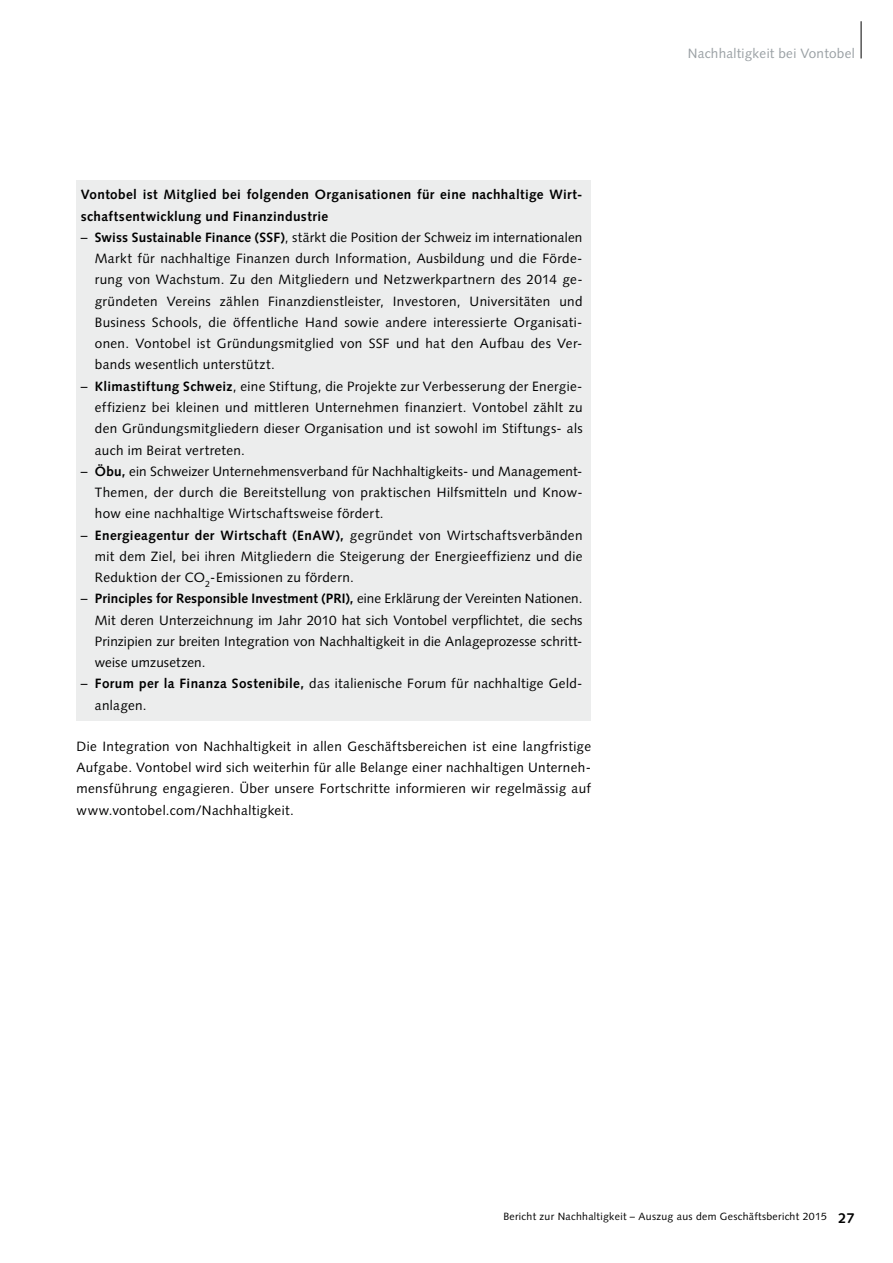
<style>
.page{position:relative;width:893px;height:1263px;background:#fff}
.page>*{position:absolute;margin:0;border:0;box-sizing:border-box;transform-origin:0 0}
.t1{font:13.5px/21.3px "Syntax LT Std";letter-spacing:.025em;color:#000;text-align:justify}
.t2{font:700 13.5px/21.3px "Syntax LT Std";letter-spacing:.025em;color:#000}
.t3{font:13.5px "Syntax LT Std";letter-spacing:.02em;color:#9aa0a4}
.t4{font:10.5px "Syntax LT Std";letter-spacing:.03em;color:#000}
.s1{font-weight:700}
.s2{font-weight:700;font-size:14.25px}
</style>
<div class="page">
<hr style="left:861px;top:21px;width:1px;height:37px;background:#000">
<div style="left:77px;top:181px;width:514px;height:540px;background:#eceded"></div>
<p class="t2" style="left:81px;top:185px;width:503px">Vontobel ist Mitglied bei folgenden Organisationen für eine nachhaltige Wirt&shy;schaftsentwicklung und Finanzindustrie</p>
<p class="t1" style="left:95px;top:228px;width:489px;text-indent:-14px">– <span class="s1">Swiss Sustainable Finance (SSF)</span>, stärkt die Position der Schweiz im internationalen Markt für nachhaltige Finanzen durch Information, Ausbildung und die Förde&shy;rung von Wachstum. Zu den Mitgliedern und Netzwerkpartnern des 2014 ge&shy;gründeten Vereins zählen Finanzdienstleister, Investoren, Universitäten und Business Schools, die öffentliche Hand sowie andere interessierte Organisati&shy;onen. Vontobel ist Gründungsmitglied von SSF und hat den Aufbau des Ver&shy;bands wesentlich unterstützt.</p>
<p class="t1" style="left:95px;top:377px;width:489px;text-indent:-14px">– <span class="s1">Klimastiftung Schweiz</span>, eine Stiftung, die Projekte zur Verbesserung der Energie&shy;effizienz bei kleinen und mittleren Unternehmen finanziert. Vontobel zählt zu den Gründungsmitgliedern dieser Organisation und ist sowohl im Stiftungs- als auch im Beirat vertreten.</p>
<p class="t1" style="left:95px;top:462px;width:489px;text-indent:-14px">– <span class="s1">Öbu,</span> ein Schweizer Unternehmensverband für Nachhaltigkeits- und Management-Themen, der durch die Bereitstellung von praktischen Hilfsmitteln und Know&shy;how eine nachhaltige Wirtschaftsweise fördert.</p>
<p class="t1" style="left:95px;top:525px;width:489px;text-indent:-14px">– <span class="s1">Energieagentur der Wirtschaft (EnAW),</span> gegründet von Wirtschaftsverbänden mit dem Ziel, bei ihren Mitgliedern die Steigerung der Energieeffizienz und die Reduktion der CO<sub>2</sub>-Emissionen zu fördern.</p>
<p class="t1" style="left:95px;top:589px;width:489px;text-indent:-14px">– <span class="s1">Principles for Responsible Investment (PRI),</span> eine Erklärung der Vereinten Nationen.<br>Mit deren Unterzeichnung im Jahr 2010 hat sich Vontobel verpflichtet, die sechs Prinzipien zur breiten Integration von Nachhaltigkeit in die Anlageprozesse schritt&shy;weise umzusetzen.</p>
<p class="t1" style="left:95px;top:674px;width:489px;text-indent:-14px">– <span class="s1">Forum per la Finanza Sostenibile,</span> das italienische Forum für nachhaltige Geld&shy;anlagen.</p>
<p class="t1" style="left:77px;top:737px;width:516px">Die Integration von Nachhaltigkeit in allen Geschäftsbereichen ist eine langfristige Aufgabe. Vontobel wird sich weiterhin für alle Belange einer nachhaltigen Unterneh&shy;mensführung engagieren. Über unsere Fortschritte informieren wir regelmässig auf www.vontobel.com/Nachhaltigkeit.</p>
<p class="t3" style="left:688px;top:48px;width:169px">Nachhaltigkeit bei Vontobel</p>
<p class="t4" style="left:503px;top:1212px;width:353px">Bericht zur Nachhaltigkeit – Auszug aus dem Geschäftsbericht 2015 <span class="s2">27</span></p>
</div>
